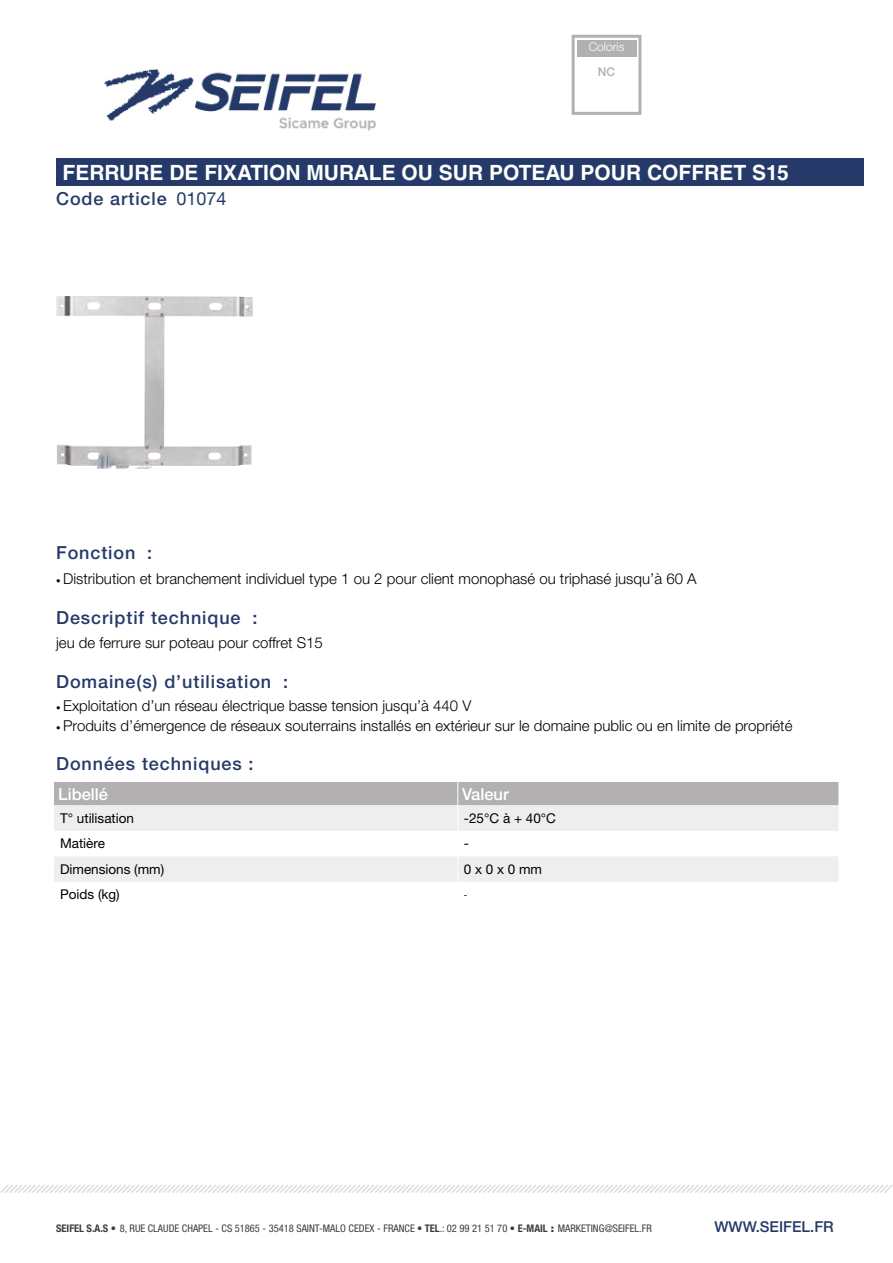
<style>
.page{position:relative;width:893px;height:1263px;background:#fff}
.page>*{position:absolute;margin:0;border:0;box-sizing:border-box;transform-origin:0 0}
.t1{font:700 21px "Helvetica LT Std";color:#fff}
.t2{font:500 18px "Helvetica Neue LT Std";letter-spacing:.05em;color:#253a68}
.t3{font:18px "Helvetica Neue LT Std";color:#253a68}
.t4{font:500 16.5px "Helvetica Neue LT Std";color:#fff}
.t5{font:300 15px "Helvetica Neue LT Std";color:#000}
.t6{font:500 15px "Helvetica Neue LT Std";color:#253a68}
.t7{font:13.5px "Helvetica Neue LT Std";color:#000}
.t8{font:300 12px "Helvetica Neue LT Std";color:#fff}
.t9{font:500 12px "Helvetica Neue LT Std";color:#b2b0b0}
.t10{font:condensed 10.5px "Helvetica Neue LT Std";color:#3c3c3b}
.t11{font:9px "Helvetica Neue LT Std";color:#000}
.s1{font-size:9px}
.s2{font-weight:700}
.s3{font-weight:900;font-stretch:normal}
</style>
<div class="page">
<img style="left:104px;top:68px;width:272px;height:63px">
<svg style="left:0;top:1184px;width:893px;height:9px"></svg>
<div style="left:56px;top:158px;width:807px;height:28px;background:#253a68"></div>
<svg style="left:54px;top:782px;width:785px;height:100px"></svg>
<img style="left:56px;top:296px;width:197px;height:173px">
<div style="left:577px;top:40px;width:59px;height:16px;background:#b2b0b0"></div>
<div style="left:572px;top:35px;width:69px;height:80px;border:3px solid #b2b0b0"></div>
<p class="t8" style="left:589px;top:40px;width:37px">Coloris</p>
<p class="t9" style="left:598px;top:64px;width:19px">NC</p>
<h1 class="t1" style="left:63px;top:160px;width:728px">FERRURE DE FIXATION MURALE OU SUR POTEAU POUR COFFRET S15</h1>
<p class="t2" style="left:56px;top:188px;width:112px">Code article</p>
<p class="t3" style="left:176px;top:188px;width:52px">01074</p>
<p class="t2" style="left:56px;top:542px;width:98px">Fonction :</p>
<p class="t5" style="left:56px;top:569px;width:642px"><span class="s1">•</span> Distribution et branchement individuel type 1 ou 2 pour client monophasé ou triphasé jusqu’à 60 A</p>
<p class="t2" style="left:56px;top:606px;width:203px">Descriptif technique :</p>
<p class="t5" style="left:56px;top:633px;width:268px">jeu de ferrure sur poteau pour coffret S15</p>
<p class="t2" style="left:56px;top:671px;width:233px">Domaine(s) d’utilisation :</p>
<p class="t5" style="left:56px;top:697px;width:417px"><span class="s1">•</span> Exploitation d’un réseau électrique basse tension jusqu’à 440 V</p>
<p class="t5" style="left:56px;top:716px;width:738px"><span class="s1">•</span> Produits d’émergence de réseaux souterrains installés en extérieur sur le domaine public ou en limite de propriété</p>
<p class="t2" style="left:56px;top:752px;width:199px">Données techniques :</p>
<p class="t4" style="left:58px;top:784px;width:51px">Libellé</p>
<p class="t4" style="left:462px;top:784px;width:48px">Valeur</p>
<p class="t7" style="left:60px;top:810px;width:76px">T° utilisation</p>
<p class="t7" style="left:464px;top:810px;width:94px">-25°C à + 40°C</p>
<p class="t7" style="left:60px;top:835px;width:47px">Matière</p>
<p class="t7" style="left:464px;top:835px;width:7px">-</p>
<p class="t7" style="left:60px;top:861px;width:106px">Dimensions (mm)</p>
<p class="t7" style="left:464px;top:861px;width:80px">0 x 0 x 0 mm</p>
<p class="t7" style="left:60px;top:887px;width:61px">Poids (kg)</p>
<p class="t11" style="left:464px;top:889px;width:5px">-</p>
<p class="t10" style="left:56px;top:1222px;width:597px"><span class="s2">SEIFEL S.A.S</span> <span class="s3">•</span> 8, RUE CLAUDE CHAPEL - CS 51865 - 35418 SAINT-MALO CEDEX - FRANCE • <span class="s2">TEL</span>.: 02 99 21 51 70 • <span class="s2">E-MAIL</span> <span class="s3">:</span> MARKETING@SEIFEL.FR</p>
<p class="t6" style="left:714px;top:1218px;width:121px">WWW.SEIFEL.FR</p>
</div>
